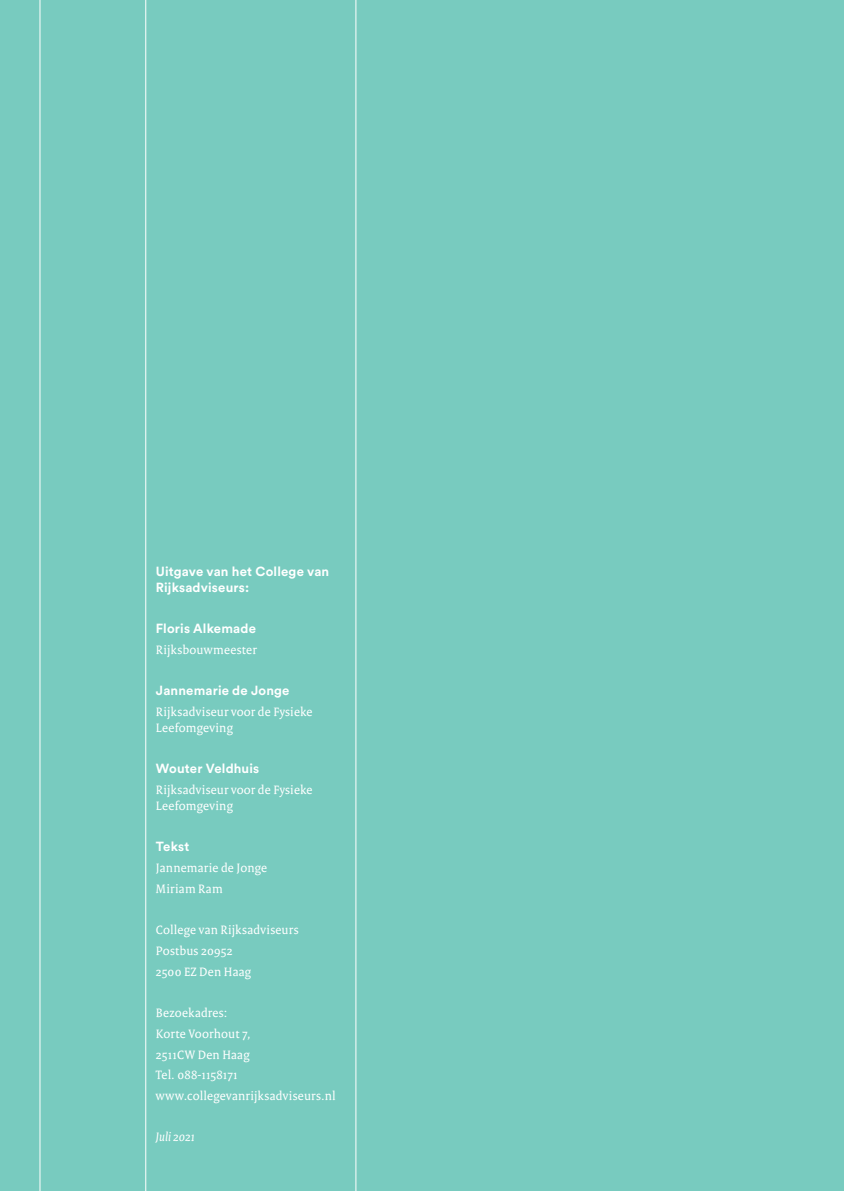
<style>
.page{position:relative;width:844px;height:1191px;background:#fff}
.page>*{position:absolute;margin:0;border:0;box-sizing:border-box;transform-origin:0 0}
.tekst_colofon{font:13.12px/15.8px "Rijksoverheid Serif";letter-spacing:.015em;color:#fff}
.tekst_colofon-2{font:700 13.12px/15.8px "Circular Std";letter-spacing:.01em;color:#fff}
.tekst_colofon-3{font:italic 13.12px "Rijksoverheid Serif";letter-spacing:.01em;color:#fff}
</style>
<div class="page">
<div style="left:0;top:0;width:843px;height:1191px;background:#78cbbf"></div>
<hr style="left:145px;top:0;width:1px;height:1191px;background:#fff">
<hr style="left:40px;top:0;width:1px;height:1191px;background:#fff">
<hr style="left:355px;top:0;width:1px;height:1191px;background:#fff">
<p class="tekst_colofon-2" style="left:156px;top:563px;width:175px">Uitgave van het College van<br>Rijksadviseurs:</p>
<p class="tekst_colofon-2" style="left:156px;top:620px;width:102px">Floris Alkemade</p>
<p class="tekst_colofon" style="left:156px;top:642px;width:102px">Rijksbouwmeester</p>
<p class="tekst_colofon-2" style="left:156px;top:682px;width:135px">Jannemarie de Jonge</p>
<p class="tekst_colofon" style="left:156px;top:704px;width:158px">Rijksadviseur voor de Fysieke<br>Leefomgeving</p>
<p class="tekst_colofon-2" style="left:156px;top:760px;width:105px">Wouter Veldhuis</p>
<p class="tekst_colofon" style="left:156px;top:782px;width:158px">Rijksadviseur voor de Fysieke<br>Leefomgeving</p>
<p class="tekst_colofon-2" style="left:156px;top:838px;width:35px">Tekst</p>
<p class="tekst_colofon" style="left:156px;top:860px;width:113px">Jannemarie de Jonge</p>
<p class="tekst_colofon" style="left:156px;top:880px;width:68px">Miriam Ram</p>
<p class="tekst_colofon" style="left:156px;top:922px;width:144px">College van Rijksadviseurs</p>
<p class="tekst_colofon" style="left:156px;top:942px;width:78px">Postbus 20952</p>
<p class="tekst_colofon" style="left:156px;top:963px;width:97px">2500 EZ Den Haag</p>
<p class="tekst_colofon" style="left:156px;top:1004px;width:73px">Bezoekadres:</p>
<p class="tekst_colofon" style="left:156px;top:1025px;width:96px">Korte Voorhout 7,</p>
<p class="tekst_colofon" style="left:156px;top:1046px;width:95px">2511CW Den Haag</p>
<p class="tekst_colofon" style="left:156px;top:1067px;width:83px">Tel. 088-1158171</p>
<p class="tekst_colofon" style="left:156px;top:1087px;width:181px">www.collegevanrijksadviseurs.nl</p>
<p class="tekst_colofon-3" style="left:156px;top:1129px;width:41px">Juli 2021</p>
</div>
